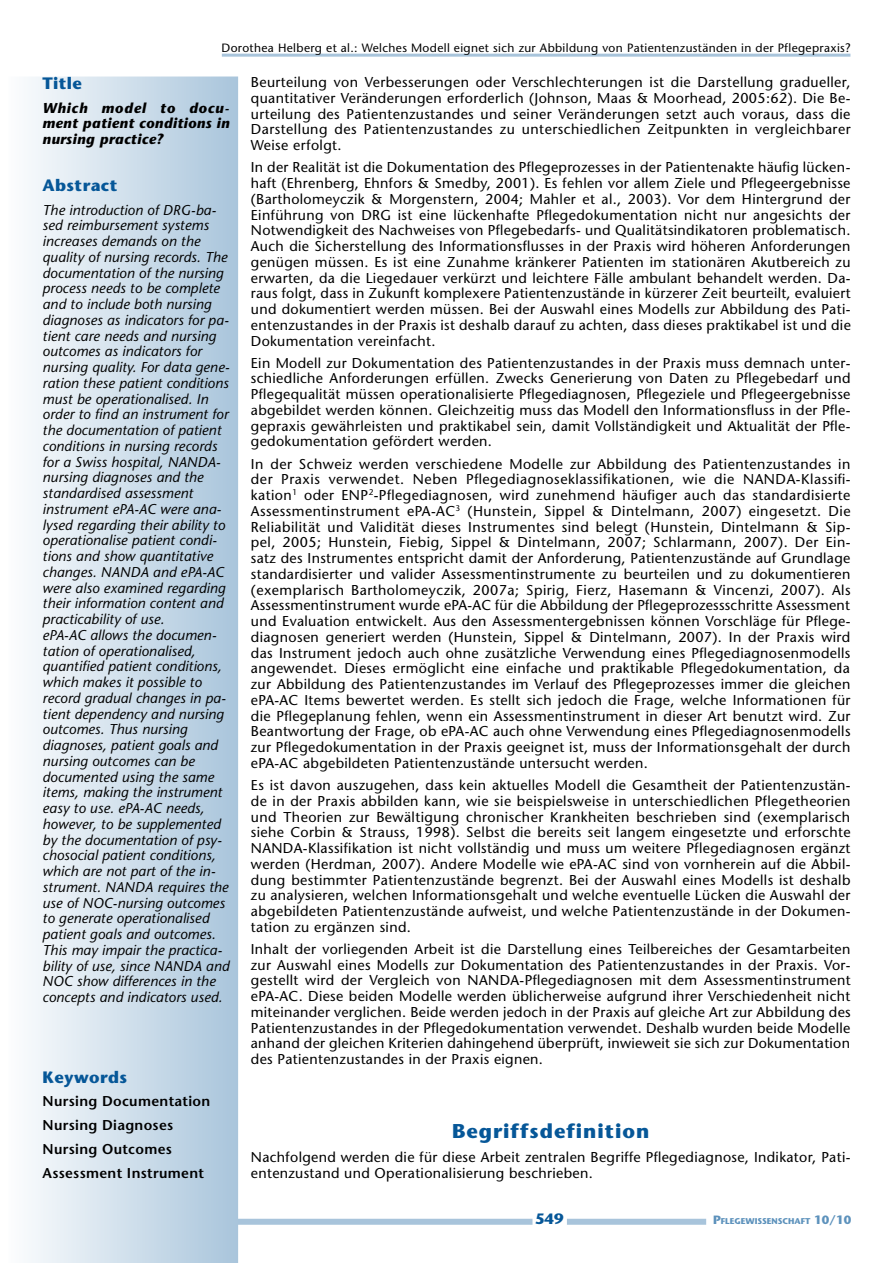
<style>
.page{position:relative;width:893px;height:1263px;background:#fff}
.page>*{position:absolute;margin:0;border:0;box-sizing:border-box;transform-origin:0 0}
.t1{font:700 19.95px "Stone Sans";letter-spacing:.05em;color:#065798}
.t2{font:700 16.5px "Stone Sans";letter-spacing:.025em;color:#065798}
.t3{font:700 15px "Stone Sans";color:#065798}
.t4{font:14.25px/15.8px "Stone Sans";letter-spacing:.025em;color:#000;text-align:justify}
.t5{font:italic 14.25px/15.8px "Stone Sans";letter-spacing:.01em;color:#000}
.t6{font:600 14.25px/23.9px "Stone Sans";letter-spacing:.025em;color:#000}
.t7{font:italic 700 14.25px/15.8px "Stone Sans";letter-spacing:.025em;color:#000;text-align:justify}
.t8{font:12px "Stone Sans";letter-spacing:.03em;color:#000}
.t9{font:700 8.4px "Stone Sans";color:#5d92bc}
.s1{font-size:12px}
</style>
<div class="page">
<div style="left:225px;top:1219px;width:307px;height:6px;background:#a8c4db"></div>
<div style="left:567px;top:1219px;width:139px;height:6px;background:#a8c4db"></div>
<div style="left:9px;top:76px;width:229px;height:1187px;background:linear-gradient(to right,#fcfdfe,#a9c5db)"></div>
<hr style="left:222px;top:54px;width:628px;height:3px;background:#a8c4db">
<p class="t8" style="left:221px;top:40px;width:631px">Dorothea Helberg et al.: Welches Modell eignet sich zur Abbildung von Patientenzuständen in der Pflegepraxis?</p>
<p class="t2" style="left:43px;top:73px;width:41px">Title</p>
<p class="t7" style="left:43px;top:100px;width:189px">Which model to docu&shy;ment patient conditions in nursing practice?</p>
<p class="t2" style="left:43px;top:175px;width:76px">Abstract</p>
<p class="t5" style="left:43px;top:202px;width:189px">The introduction of DRG-ba&shy;sed reimbursement systems increases demands on the quality of nursing records. The documentation of the nursing process needs to be complete and to include both nursing diagnoses as indicators for pa&shy;tient care needs and nursing outcomes as indicators for nursing quality. For data gene&shy;ration these patient conditions must be operationalised. In order to find an instrument for the documentation of patient conditions in nursing records for a Swiss hospital, NANDA&shy;nursing diagnoses and the standardised assessment instrument ePA-AC were ana&shy;lysed regarding their ability to operationalise patient condi&shy;tions and show quantitative changes. NANDA and ePA-AC were also examined regarding their information content and practicability of use.<br>ePA-AC allows the documen&shy;tation of operationalised, quantified patient conditions, which makes it possible to record gradual changes in pa&shy;tient dependency and nursing outcomes. Thus nursing diagnoses, patient goals and nursing outcomes can be documented using the same items, making the instrument easy to use. ePA-AC needs, however, to be supplemented by the documentation of psy&shy;chosocial patient conditions, which are not part of the in&shy;strument. NANDA requires the use of NOC-nursing outcomes to generate operationalised patient goals and outcomes.<br>This may impair the practica&shy;bility of use, since NANDA and<br>NOC show differences in the concepts and indicators used.</p>
<p class="t2" style="left:43px;top:1067px;width:86px">Keywords</p>
<p class="t6" style="left:43px;top:1089px;width:169px">Nursing Documentation<br>Nursing Diagnoses<br>Nursing Outcomes<br>Assessment Instrument</p>
<p class="t4" style="left:251px;top:74px;width:601px">Beurteilung von Verbesserungen oder Verschlechterungen ist die Darstellung gradueller, quantitativer Veränderungen erforderlich (Johnson, Maas &amp; Moorhead, 2005:62). Die Be&shy;urteilung des Patientenzustandes und seiner Veränderungen setzt auch voraus, dass die Darstellung des Patientenzustandes zu unterschiedlichen Zeitpunkten in vergleichbarer Weise erfolgt.</p>
<p class="t4" style="left:251px;top:159px;width:601px">In der Realität ist die Dokumentation des Pflegeprozesses in der Patientenakte häufig lücken&shy;haft (Ehrenberg, Ehnfors &amp; Smedby, 2001). Es fehlen vor allem Ziele und Pflegeergebnisse (Bartholomeyczik &amp; Morgenstern, 2004; Mahler et al., 2003). Vor dem Hintergrund der Einführung von DRG ist eine lückenhafte Pflegedokumentation nicht nur angesichts der Notwendigkeit des Nachweises von Pflegebedarfs- und Qualitätsindikatoren problematisch.<br>Auch die Sicherstellung des Informationsflusses in der Praxis wird höheren Anforderungen genügen müssen. Es ist eine Zunahme kränkerer Patienten im stationären Akutbereich zu erwarten, da die Liegedauer verkürzt und leichtere Fälle ambulant behandelt werden. Da&shy;raus folgt, dass in Zukunft komplexere Patientenzustände in kürzerer Zeit beurteilt, evaluiert und dokumentiert werden müssen. Bei der Auswahl eines Modells zur Abbildung des Pati&shy;entenzustandes in der Praxis ist deshalb darauf zu achten, dass dieses praktikabel ist und die Dokumentation vereinfacht.</p>
<p class="t4" style="left:251px;top:355px;width:601px">Ein Modell zur Dokumentation des Patientenzustandes in der Praxis muss demnach unter&shy;schiedliche Anforderungen erfüllen. Zwecks Generierung von Daten zu Pflegebedarf und Pflegequalität müssen operationalisierte Pflegediagnosen, Pflegeziele und Pflegeergebnisse abgebildet werden können. Gleichzeitig muss das Modell den Informationsfluss in der Pfle&shy;gepraxis gewährleisten und praktikabel sein, damit Vollständigkeit und Aktualität der Pfle&shy;gedokumentation gefördert werden.</p>
<p class="t4" style="left:251px;top:456px;width:601px">In der Schweiz werden verschiedene Modelle zur Abbildung des Patientenzustandes in der Praxis verwendet. Neben Pflegediagnoseklassifikationen, wie die NANDA-Klassifi&shy;kation<sup>1</sup> oder ENP<sup>2</sup>-Pflegediagnosen, wird zunehmend häufiger auch das standardisierte Assessmentinstrument ePA-AC<sup>3</sup> (Hunstein, Sippel &amp; Dintelmann, 2007) eingesetzt. Die Reliabilität und Validität dieses Instrumentes sind belegt (Hunstein, Dintelmann &amp; Sip&shy;pel, 2005; Hunstein, Fiebig, Sippel &amp; Dintelmann, 2007; Schlarmann, 2007). Der Ein&shy;satz des Instrumentes entspricht damit der Anforderung, Patientenzustände auf Grundlage standardisierter und valider Assessmentinstrumente zu beurteilen und zu dokumentieren (exemplarisch Bartholomeyczik, 2007a; Spirig, Fierz, Hasemann &amp; Vincenzi, 2007). Als Assessmentinstrument wurde ePA-AC für die Abbildung der Pflegeprozessschritte Assessment und Evaluation entwickelt. Aus den Assessmentergebnissen können Vorschläge für Pflege&shy;diagnosen generiert werden (Hunstein, Sippel &amp; Dintelmann, 2007). In der Praxis wird das Instrument jedoch auch ohne zusätzliche Verwendung eines Pflegediagnosenmodells angewendet. Dieses ermöglicht eine einfache und praktikable Pflegedokumentation, da zur Abbildung des Patientenzustandes im Verlauf des Pflegeprozesses immer die gleichen ePA-AC Items bewertet werden. Es stellt sich jedoch die Frage, welche Informationen für die Pflegeplanung fehlen, wenn ein Assessmentinstrument in dieser Art benutzt wird. Zur Beantwortung der Frage, ob ePA-AC auch ohne Verwendung eines Pflegediagnosenmodells zur Pflegedokumentation in der Praxis geeignet ist, muss der Informationsgehalt der durch ePA-AC abgebildeten Patientenzustände untersucht werden.</p>
<p class="t4" style="left:251px;top:777px;width:601px">Es ist davon auszugehen, dass kein aktuelles Modell die Gesamtheit der Patientenzustän&shy;de in der Praxis abbilden kann, wie sie beispielsweise in unterschiedlichen Pflegetheorien und Theorien zur Bewältigung chronischer Krankheiten beschrieben sind (exemplarisch siehe Corbin &amp; Strauss, 1998). Selbst die bereits seit langem eingesetzte und erforschte NANDA-Klassifikation ist nicht vollständig und muss um weitere Pflegediagnosen ergänzt werden (Herdman, 2007). Andere Modelle wie ePA-AC sind von vornherein auf die Abbil&shy;dung bestimmter Patientenzustände begrenzt. Bei der Auswahl eines Modells ist deshalb zu analysieren, welchen Informationsgehalt und welche eventuelle Lücken die Auswahl der abgebildeten Patientenzustände aufweist, und welche Patientenzustände in der Dokumen&shy;tation zu ergänzen sind.</p>
<p class="t4" style="left:251px;top:941px;width:601px">Inhalt der vorliegenden Arbeit ist die Darstellung eines Teilbereiches der Gesamtarbeiten zur Auswahl eines Modells zur Dokumentation des Patientenzustandes in der Praxis. Vor&shy;gestellt wird der Vergleich von NANDA-Pflegediagnosen mit dem Assessmentinstrument ePA-AC. Diese beiden Modelle werden üblicherweise aufgrund ihrer Verschiedenheit nicht miteinander verglichen. Beide werden jedoch in der Praxis auf gleiche Art zur Abbildung des Patientenzustandes in der Pflegedokumentation verwendet. Deshalb wurden beide Modelle anhand der gleichen Kriterien dahingehend überprüft, inwieweit sie sich zur Dokumentation des Patientenzustandes in der Praxis eignen.</p>
<h1 class="t1" style="left:452px;top:1119px;width:199px">Begriffsdefinition</h1>
<p class="t4" style="left:251px;top:1149px;width:601px">Nachfolgend werden die für diese Arbeit zentralen Begriffe Pflegediagnose, Indikator, Pati&shy;entenzustand und Operationalisierung beschrieben.</p>
<p class="t3" style="left:535px;top:1210px;width:30px">549</p>
<p class="t9" style="left:713px;top:1216px;width:140px"><span class="s1">P</span>flegewissenschaft <span class="s1">10/10</span></p>
</div>
